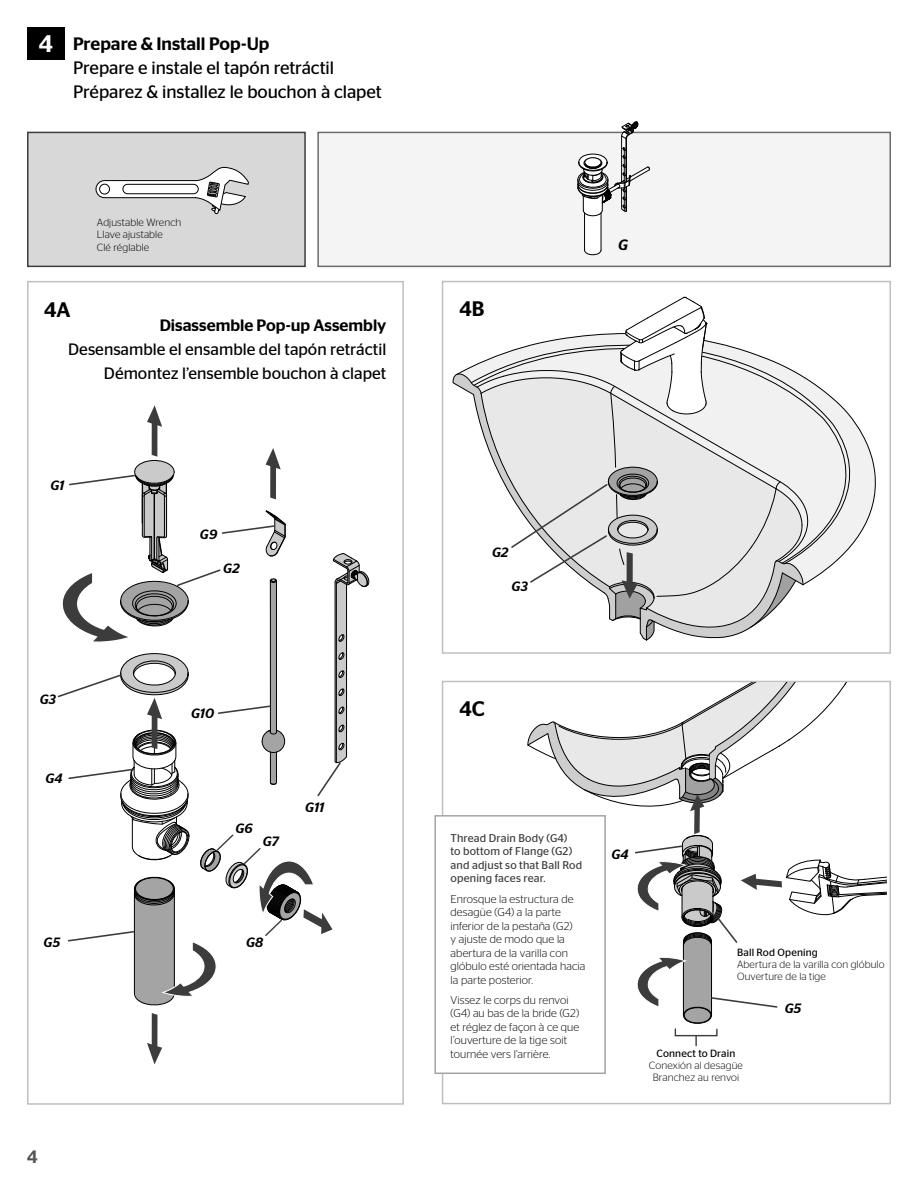
<style>
.page{position:relative;width:918px;height:1188px;background:#fff}
.page>*{position:absolute;margin:0;border:0;box-sizing:border-box;transform-origin:0 0}
.t1{font:500 24px "Stag Sans";color:#fff}
.t2{font:500 21px "Stag Sans";color:#000}
.t3{font:18px/24px "Stag Sans";letter-spacing:-.005em;color:#000}
.t4{font:500 18px "Stag Sans";color:#000}
.t5{font:500 18px "Stag Sans";color:#383838}
.t6{font:16.5px/24px "Stag Sans";color:#000;text-align:right}
.t7{font:500 16.5px "Stag Sans";color:#000}
.t8{font:italic 500 15px "Stag Sans";color:#000}
.t9{font:italic 500 13.5px "Stag Sans";letter-spacing:.005em;color:#000}
.t10{font:300 11.25px/13.5px "Stag Sans";letter-spacing:.005em;color:#000}
.t11{font:11.25px/13.5px "Stag Sans";letter-spacing:.015em;color:#3c3c3c}
.t12{font:300 10.5px/12.6px "Stag Sans";letter-spacing:.01em;color:#000}
.t13{font:10.5px "Stag Sans";letter-spacing:.015em;color:#000}
</style>
<div class="page">
<div style="left:317px;top:132px;width:574px;height:135px;background:#f4f4f4;border:2px solid #6c6c6c"></div>
<div style="left:27px;top:281px;width:377px;height:824px;background:#fff;border:2px solid #bfbfbf"></div>
<div style="left:442px;top:281px;width:449px;height:373px;background:#fff;border:2px solid #bfbfbf"></div>
<div style="left:442px;top:681px;width:449px;height:423px;background:#fff;border:2px solid #bfbfbf"></div>
<div style="left:27px;top:27px;width:38px;height:33px;background:#000"></div>
<svg style="left:808px;top:453px;width:68px;height:130px"></svg>
<svg style="left:808px;top:379px;width:61px;height:184px"></svg>
<div style="left:27px;top:132px;width:279px;height:135px;background:#d8d8d8;border:2px solid #3c3c3c"></div>
<svg style="left:577px;top:121px;width:73px;height:135px"></svg>
<svg style="left:95px;top:166px;width:154px;height:49px"></svg>
<div style="left:434px;top:815px;width:172px;height:259px;background:#fff;border:2px solid #a4a4a4"></div>
<svg style="left:452px;top:296px;width:356px;height:345px"></svg>
<svg style="left:527px;top:683px;width:360px;height:343px"></svg>
<div style="left:675px;top:1028px;width:43px;height:8px;border:1px solid #3c3c3c"></div>
<svg style="left:695px;top:1036px;width:2px;height:10px"></svg>
<svg style="left:57px;top:405px;width:313px;height:659px"></svg>
<h1 class="t1" style="left:39px;top:29px;width:16px">4</h1>
<h3 class="t4" style="left:73px;top:33px;width:198px">Prepare &amp; Install Pop-Up</h3>
<h3 class="t3" style="left:73px;top:56px;width:310px">Prepare e instale el tapón retráctil<br>Préparez &amp; installez le bouchon à clapet</h3>
<p class="t12" style="left:97px;top:216px;width:86px">Adjustable Wrench<br>Llave ajustable<br>Clé réglable</p>
<h2 class="t2" style="left:44px;top:297px;width:28px">4A</h2>
<h3 class="t7" style="left:160px;top:316px;width:228px">Disassemble Pop-up Assembly</h3>
<h3 class="t6" style="left:68px;top:337px;width:320px">Desensamble el ensamble del tapón retráctil<br>Démontez l’ensemble bouchon à clapet</h3>
<p class="t9" style="left:50px;top:477px;width:16px">G1</p>
<p class="t9" style="left:40px;top:692px;width:18px">G3</p>
<p class="t9" style="left:45px;top:771px;width:19px">G4</p>
<p class="t9" style="left:44px;top:934px;width:18px">G5</p>
<h3 class="t5" style="left:27px;top:1146px;width:12px">4</h3>
<p class="t9" style="left:200px;top:527px;width:19px">G9</p>
<p class="t9" style="left:223px;top:561px;width:18px">G2</p>
<p class="t9" style="left:191px;top:706px;width:25px">G10</p>
<p class="t9" style="left:236px;top:821px;width:19px">G6</p>
<p class="t9" style="left:263px;top:834px;width:17px">G7</p>
<p class="t9" style="left:305px;top:800px;width:21px">G11</p>
<p class="t9" style="left:246px;top:934px;width:19px">G8</p>
<h2 class="t2" style="left:459px;top:297px;width:27px">4B</h2>
<h3 class="t8" style="left:618px;top:236px;width:12px">G</h3>
<p class="t9" style="left:492px;top:545px;width:18px">G2</p>
<p class="t9" style="left:512px;top:579px;width:18px">G3</p>
<h2 class="t2" style="left:459px;top:697px;width:27px">4C</h2>
<p class="t11" style="left:451px;top:831px;width:133px">Thread Drain Body (G4)<br>to bottom of Flange (G2) and adjust so that Ball Rod opening faces rear.</p>
<p class="t10" style="left:451px;top:892px;width:136px">Enrosque la estructura de desagüe (G4) a la parte inferior de la pestaña (G2)<br>y ajuste de modo que la abertura de la varilla con glóbulo esté orientada hacia la parte posterior.</p>
<p class="t10" style="left:451px;top:993px;width:130px">Vissez le corps du renvoi (G4) au bas de la bride (G2) et réglez de façon à ce que l’ouverture de la tige soit tournée vers l’arrière.</p>
<p class="t9" style="left:611px;top:847px;width:19px">G4</p>
<p class="t13" style="left:737px;top:946px;width:82px">Ball Rod Opening</p>
<p class="t12" style="left:737px;top:958px;width:149px">Abertura de la varilla con glóbulo<br>Ouverture de la tige</p>
<p class="t13" style="left:656px;top:1047px;width:81px">Connect to Drain</p>
<p class="t12" style="left:649px;top:1059px;width:95px;text-align:center">Conexión al desagüe<br>Branchez au renvoi</p>
<p class="t9" style="left:785px;top:1000px;width:18px">G5</p>
</div>
